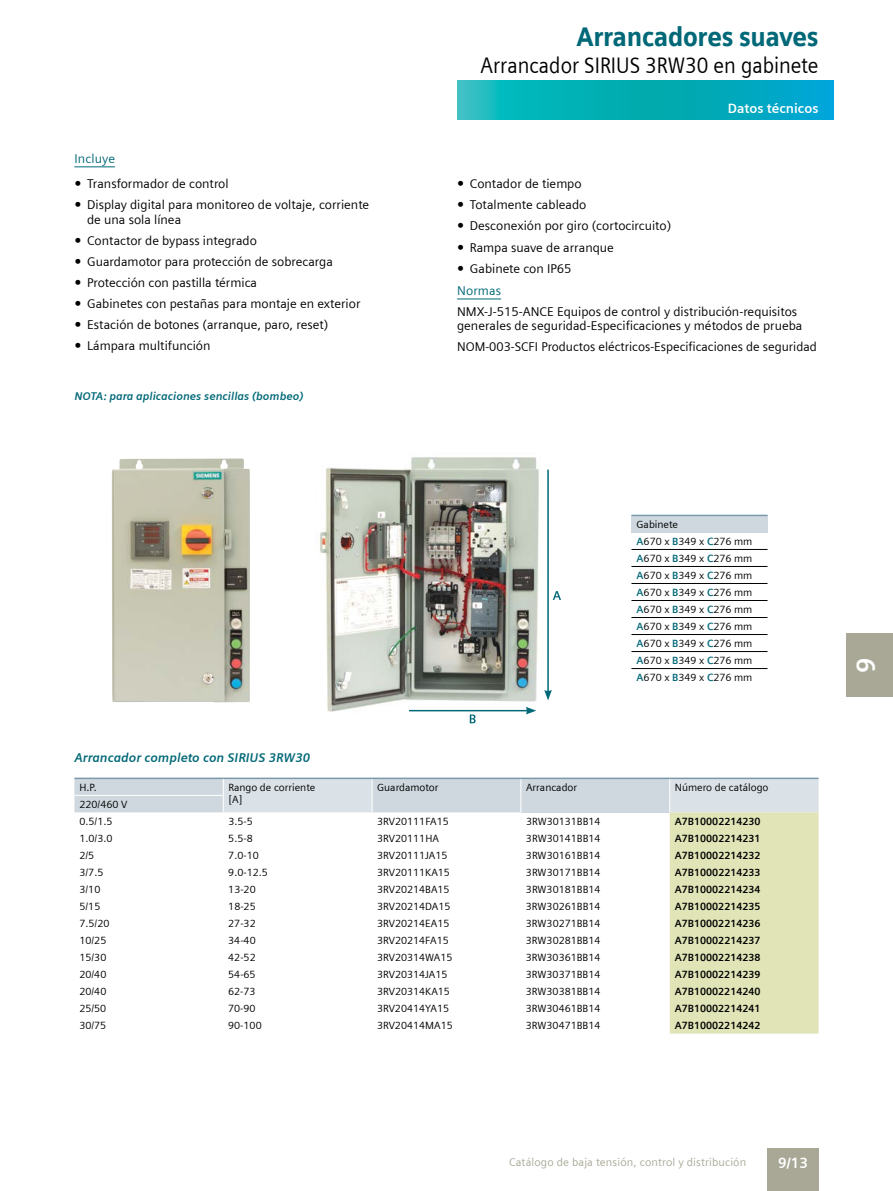
<style>
.page{position:relative;width:893px;height:1191px;background:#fff}
.page>*{position:absolute;margin:0;border:0;box-sizing:border-box;transform-origin:0 0}
.t1{font:900 27px "Siemens Sans";letter-spacing:-.01em;color:#006877;scale:.9 1}
.t2{font:700 27px "Siemens Sans";color:#fff}
.t3{font:22.5px "Siemens Sans";color:#000;scale:.9 1}
.t4{font:700 15px "Siemens Sans";color:#fff}
.t5{font:700 13.5px "Siemens Sans";color:#fff}
.t6{font:12.75px/21px "Siemens Sans";color:#000}
.t7{font:italic 700 12.75px "Siemens Sans";color:#006877}
.t8{font:12.75px "Siemens Sans";letter-spacing:.01em;color:#006877}
.t9{font:11.25px "Siemens Sans";letter-spacing:.01em;color:#a9a897}
.t10{font:italic 700 11.25px "Siemens Sans";color:#006877}
.t11{font:10.5px/17px "Siemens Sans";color:#000}
.t12{font:700 10.5px "Siemens Sans";color:#000}
.s1{font-weight:700;color:#006877}
</style>
<div class="page">
<div style="left:767px;top:1148px;width:52px;height:43px;background:#a9a897"></div>
<div style="left:846px;top:634px;width:47px;height:63px;background:#a9a897"></div>
<svg style="left:457px;top:81px;width:376px;height:38px;background:#04aebb"></svg>
<img style="left:320px;top:457px;width:219px;height:258px">
<hr style="left:74px;top:167px;width:41px;height:1px;background:#006877">
<svg style="left:74px;top:779px;width:745px;height:254px"></svg>
<hr style="left:74px;top:777px;width:149px;height:2px;background:#7b9aa9">
<hr style="left:223px;top:777px;width:149px;height:2px;background:#7b9aa9">
<hr style="left:372px;top:777px;width:149px;height:2px;background:#7b9aa9">
<hr style="left:521px;top:777px;width:149px;height:2px;background:#7b9aa9">
<hr style="left:670px;top:777px;width:149px;height:2px;background:#7b9aa9">
<div style="left:631px;top:515px;width:136px;height:17px;background:#ced8de"></div>
<hr style="left:631px;top:549px;width:136px;height:1px;background:#000">
<hr style="left:631px;top:566px;width:136px;height:1px;background:#000">
<hr style="left:631px;top:583px;width:136px;height:1px;background:#000">
<hr style="left:631px;top:600px;width:136px;height:1px;background:#000">
<hr style="left:631px;top:617px;width:136px;height:1px;background:#000">
<hr style="left:631px;top:634px;width:136px;height:1px;background:#000">
<hr style="left:631px;top:651px;width:136px;height:1px;background:#000">
<hr style="left:631px;top:668px;width:136px;height:1px;background:#000">
<hr style="left:631px;top:514px;width:136px;height:2px;background:#7b9aa9">
<hr style="left:457px;top:299px;width:44px;height:1px;background:#006877">
<hr style="left:547px;top:469px;width:2px;height:223px;background:#006877">
<svg style="left:544px;top:690px;width:8px;height:10px"></svg>
<hr style="left:409px;top:710px;width:119px;height:1px;background:#006877">
<svg style="left:526px;top:707px;width:10px;height:7px"></svg>
<svg style="left:553px;top:591px;width:8px;height:9px"></svg>
<svg style="left:470px;top:714px;width:6px;height:9px"></svg>
<img style="left:112px;top:458px;width:138px;height:244px">
<p class="t8" style="left:74px;top:151px;width:42px">Incluye</p>
<p class="t6" style="left:87px;top:173px;width:284px">Transformador de control<br>Display digital para monitoreo de voltaje, corriente</p>
<p class="t6" style="left:87px;top:209px;width:275px">de una sola línea<br>Contactor de bypass integrado<br>Guardamotor para protección de sobrecarga Protección con pastilla térmica<br>Gabinetes con pestañas para montaje en exterior Estación de botones (arranque, paro, reset)<br>Lámpara multifunción</p>
<p class="t10" style="left:74px;top:389px;width:231px">NOTA: para aplicaciones sencillas (bombeo)</p>
<h1 class="t1" style="left:576px;top:21px;width:271px">Arrancadores suaves</h1>
<h2 class="t3" style="left:480px;top:53px;width:377px">Arrancador SIRIUS 3RW30 en gabinete</h2>
<p class="t5" style="left:728px;top:100px;width:92px">Datos técnicos</p>
<p class="t6" style="left:470px;top:173px;width:203px">Contador de tiempo<br>Totalmente cableado<br>Desconexión por giro (cortocircuito)<br>Rampa suave de arranque<br>Gabinete con IP65</p>
<p class="t8" style="left:457px;top:283px;width:46px">Normas</p>
<p class="t6" style="left:457px;top:304px;width:347px;line-height:14.2px">NMX-J-515-ANCE Equipos de control y distribución-requisitos generales de seguridad-Especificaciones y métodos de prueba</p>
<p class="t6" style="left:457px;top:336px;width:361px">NOM-003-SCFI Productos eléctricos-Especificaciones de seguridad</p>
<p class="t11" style="left:637px;top:516px;width:117px">Gabinete<br><span class="s1">A</span>670 x <span class="s1">B</span>349 x <span class="s1">C</span>276 mm<br><span class="s1">A</span>670 x <span class="s1">B</span>349 x <span class="s1">C</span>276 mm<br><span class="s1">A</span>670 x <span class="s1">B</span>349 x <span class="s1">C</span>276 mm<br><span class="s1">A</span>670 x <span class="s1">B</span>349 x <span class="s1">C</span>276 mm<br><span class="s1">A</span>670 x <span class="s1">B</span>349 x <span class="s1">C</span>276 mm<br><span class="s1">A</span>670 x <span class="s1">B</span>349 x <span class="s1">C</span>276 mm<br><span class="s1">A</span>670 x <span class="s1">B</span>349 x <span class="s1">C</span>276 mm<br><span class="s1">A</span>670 x <span class="s1">B</span>349 x <span class="s1">C</span>276 mm<br><span class="s1">A</span>670 x <span class="s1">B</span>349 x <span class="s1">C</span>276 mm</p>
<p class="t7" style="left:74px;top:750px;width:237px">Arrancador completo con SIRIUS 3RW30</p>
<p class="t11" style="left:80px;top:779px;width:19px">H.P.</p>
<p class="t11" style="left:228px;top:780px;width:89px;line-height:12.6px">Rango de corriente [A]</p>
<p class="t11" style="left:377px;top:778px;width:63px">Guardamotor</p>
<p class="t11" style="left:526px;top:778px;width:53px">Arrancador</p>
<p class="t11" style="left:675px;top:778px;width:95px">Número de catálogo</p>
<p class="t11" style="left:80px;top:796px;width:49px">220/460 V<br>0.5/1.5</p>
<p class="t11" style="left:228px;top:813px;width:26px">3.5-5</p>
<p class="t11" style="left:377px;top:813px;width:73px">3RV20111FA15</p>
<p class="t11" style="left:526px;top:813px;width:76px">3RW30131BB14</p>
<p class="t12" style="left:675px;top:815px;width:87px">A7B10002214230</p>
<p class="t11" style="left:79px;top:830px;width:35px">1.0/3.0</p>
<p class="t11" style="left:228px;top:830px;width:26px">5.5-8</p>
<p class="t11" style="left:377px;top:830px;width:63px">3RV20111HA</p>
<p class="t11" style="left:526px;top:830px;width:76px">3RW30141BB14</p>
<p class="t12" style="left:675px;top:832px;width:87px">A7B10002214231</p>
<p class="t11" style="left:79px;top:847px;width:16px">2/5</p>
<p class="t11" style="left:228px;top:847px;width:32px">7.0-10</p>
<p class="t11" style="left:377px;top:847px;width:72px">3RV20111JA15</p>
<p class="t11" style="left:526px;top:847px;width:76px">3RW30161BB14</p>
<p class="t12" style="left:675px;top:849px;width:87px">A7B10002214232</p>
<p class="t11" style="left:79px;top:864px;width:25px">3/7.5</p>
<p class="t11" style="left:228px;top:864px;width:41px">9.0-12.5</p>
<p class="t11" style="left:377px;top:864px;width:74px">3RV20111KA15</p>
<p class="t11" style="left:526px;top:864px;width:76px">3RW30171BB14</p>
<p class="t12" style="left:675px;top:866px;width:87px">A7B10002214233</p>
<p class="t11" style="left:79px;top:881px;width:22px">3/10</p>
<p class="t11" style="left:228px;top:881px;width:29px">13-20</p>
<p class="t11" style="left:377px;top:881px;width:74px">3RV20214BA15</p>
<p class="t11" style="left:526px;top:881px;width:76px">3RW30181BB14</p>
<p class="t12" style="left:675px;top:883px;width:87px">A7B10002214234</p>
<p class="t11" style="left:79px;top:898px;width:22px">5/15</p>
<p class="t11" style="left:228px;top:898px;width:29px">18-25</p>
<p class="t11" style="left:377px;top:898px;width:75px">3RV20214DA15</p>
<p class="t11" style="left:526px;top:898px;width:76px">3RW30261BB14</p>
<p class="t12" style="left:675px;top:900px;width:87px">A7B10002214235</p>
<p class="t11" style="left:79px;top:915px;width:32px">7.5/20</p>
<p class="t11" style="left:228px;top:915px;width:29px">27-32</p>
<p class="t11" style="left:377px;top:915px;width:74px">3RV20214EA15</p>
<p class="t11" style="left:526px;top:915px;width:76px">3RW30271BB14</p>
<p class="t12" style="left:675px;top:917px;width:87px">A7B10002214236</p>
<p class="t11" style="left:79px;top:932px;width:28px">10/25</p>
<p class="t11" style="left:228px;top:932px;width:29px">34-40</p>
<p class="t11" style="left:377px;top:932px;width:73px">3RV20214FA15</p>
<p class="t11" style="left:526px;top:932px;width:76px">3RW30281BB14</p>
<p class="t12" style="left:675px;top:934px;width:87px">A7B10002214237</p>
<p class="t11" style="left:79px;top:949px;width:28px">15/30</p>
<p class="t11" style="left:228px;top:949px;width:29px">42-52</p>
<p class="t11" style="left:377px;top:949px;width:77px">3RV20314WA15</p>
<p class="t11" style="left:526px;top:949px;width:76px">3RW30361BB14</p>
<p class="t12" style="left:675px;top:951px;width:87px">A7B10002214238</p>
<p class="t11" style="left:79px;top:966px;width:28px">20/40</p>
<p class="t11" style="left:228px;top:966px;width:29px">54-65</p>
<p class="t11" style="left:377px;top:966px;width:72px">3RV20314JA15</p>
<p class="t11" style="left:526px;top:966px;width:76px">3RW30371BB14</p>
<p class="t12" style="left:675px;top:968px;width:87px">A7B10002214239</p>
<p class="t11" style="left:79px;top:983px;width:28px">20/40</p>
<p class="t11" style="left:228px;top:983px;width:29px">62-73</p>
<p class="t11" style="left:377px;top:983px;width:74px">3RV20314KA15</p>
<p class="t11" style="left:526px;top:983px;width:76px">3RW30381BB14</p>
<p class="t12" style="left:675px;top:985px;width:87px">A7B10002214240</p>
<p class="t11" style="left:79px;top:1000px;width:28px">25/50</p>
<p class="t11" style="left:228px;top:1000px;width:29px">70-90</p>
<p class="t11" style="left:377px;top:1000px;width:74px">3RV20414YA15</p>
<p class="t11" style="left:526px;top:1000px;width:76px">3RW30461BB14</p>
<p class="t12" style="left:675px;top:1002px;width:87px">A7B10002214241</p>
<p class="t11" style="left:79px;top:1017px;width:28px">30/75</p>
<p class="t11" style="left:228px;top:1017px;width:35px">90-100</p>
<p class="t11" style="left:377px;top:1017px;width:77px">3RV20414MA15</p>
<p class="t11" style="left:526px;top:1017px;width:76px">3RW30471BB14</p>
<p class="t12" style="left:675px;top:1019px;width:87px">A7B10002214242</p>
<h1 class="t2" style="left:850px;top:673px;width:17px;rotate:-90deg">9</h1>
<p class="t9" style="left:509px;top:1155px;width:239px">Catálogo de baja tensión, control y distribución</p>
<h3 class="t4" style="left:778px;top:1154px;width:31px">9/13</h3>
</div>
